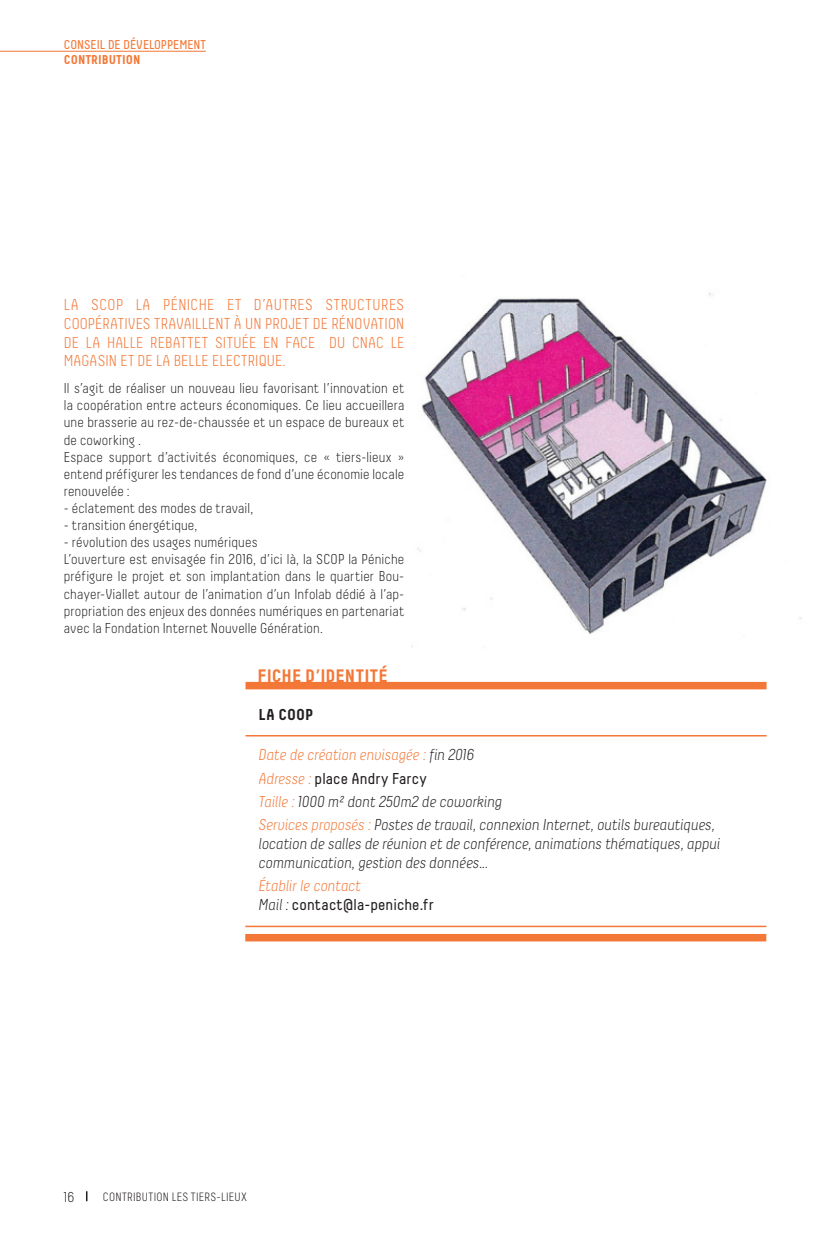
<style>
.page{position:relative;width:830px;height:1234px;background:#fff}
.page>*{position:absolute;margin:0;border:0;box-sizing:border-box;transform-origin:0 0}
.texte{font:700 18px "Decima";letter-spacing:.005em;color:#f37736}
.texte-2{font:italic 300 15.75px/18.9px "Decima";color:#231f20}
.titre_niveau_3{font:300 15.75px/18.9px "Decima";letter-spacing:.01em;color:#f37736;text-align:justify}
.texte-3{font:15.75px/18.9px "Decima";letter-spacing:.005em;color:#231f20}
.texte-4{font:italic 300 15.75px "Decima";color:#f37736}
.texte-5{font:700 15.75px "Decima";letter-spacing:.01em;color:#231f20}
.t1{font:300 14.25px/17.1px "Decima";letter-spacing:.01em;color:#231f20;text-align:justify}
.t2{font:300 14.25px "Decima";color:#231f20}
.t3{font:12.75px "Decima";color:#f37736}
.t4{font:700 12.75px "Decima";color:#f37736}
.t5{font:300 12px "Decima";letter-spacing:.025em;color:#231f20}
.s1{color:#231f20}
.s2{font-weight:300;font-style:italic;color:#f37736}
.s3{color:#f37736}
.s4{font-weight:300;font-style:italic}
</style>
<div class="page">
<hr style="left:0;top:51px;width:206px;height:1px;background:#f37736">
<hr style="left:245px;top:734px;width:521px;height:2px;background:#f37736">
<div style="left:245px;top:681px;width:521px;height:8px;background:#f37736"></div>
<img style="left:411px;top:292px;width:390px;height:355px">
<hr style="left:245px;top:925px;width:521px;height:1px;background:#f37736">
<div style="left:245px;top:933px;width:521px;height:8px;background:#f37736"></div>
<p class="t3" style="left:64px;top:37px;width:144px">CONSEIL DE DÉVELOPPEMENT</p>
<p class="t4" style="left:64px;top:52px;width:78px">CONTRIBUTION</p>
<p class="titre_niveau_3" style="left:64px;top:295px;width:342px">LA SCOP LA PÉNICHE ET D’AUTRES STRUCTURES COOPÉRATIVES TRAVAILLENT À UN PROJET DE RÉNOVATION DE LA HALLE REBATTET SITUÉE EN FACE DU CNAC LE MAGASIN ET DE LA BELLE ELECTRIQUE.</p>
<p class="t1" style="left:64px;top:379px;width:342px">Il s’agit de réaliser un nouveau lieu favorisant l’innovation et la coopération entre acteurs économiques. Ce lieu accueillera une brasserie au rez-de-chaussée et un espace de bureaux et de coworking .</p>
<p class="t1" style="left:64px;top:448px;width:342px">Espace support d’activités économiques, ce « tiers-lieux » entend préfigurer les tendances de fond d’une économie locale renouvelée :</p>
<p class="t1" style="left:64px;top:499px;width:191px">- éclatement des modes de travail,</p>
<p class="t1" style="left:64px;top:516px;width:135px">- transition énergétique,</p>
<p class="t1" style="left:64px;top:533px;width:195px">- révolution des usages numériques</p>
<p class="t1" style="left:64px;top:550px;width:342px">L’ouverture est envisagée fin 2016, d’ici là, la SCOP la Péniche préfigure le projet et son implantation dans le quartier Bou&shy;chayer-Viallet autour de l’animation d’un Infolab dédié à l’ap&shy;propriation des enjeux des données numériques en partenariat avec la Fondation Internet Nouvelle Génération.</p>
<p class="texte" style="left:257px;top:664px;width:132px">FICHE D’IDENTITÉ</p>
<p class="texte-5" style="left:258px;top:705px;width:56px">LA COOP</p>
<p class="texte-4" style="left:258px;top:745px;width:217px">Date de création envisagée : <span class="s1">fin 2016</span></p>
<p class="texte-3" style="left:258px;top:768px;width:170px"><span class="s2">Adresse :</span> place Andry Farcy</p>
<p class="texte-2" style="left:258px;top:791px;width:244px"><span class="s3">Taille :</span> 1000 m² dont 250m2 de coworking</p>
<p class="texte-2" style="left:258px;top:814px;width:463px"><span class="s3">Services proposés :</span> Postes de travail, connexion Internet, outils bureautiques, location de salles de réunion et de conférence, animations thématiques, appui communication, gestion des données...</p>
<p class="texte-3" style="left:258px;top:875px;width:176px"><span class="s2">Établir le contact<br></span><span class="s4">Mail :</span> contact@la-peniche.fr</p>
<p class="t2" style="left:64px;top:1188px;width:12px">16</p>
<p class="t5" style="left:103px;top:1189px;width:146px">CONTRIBUTION LES TIERS-LIEUX</p>
</div>
